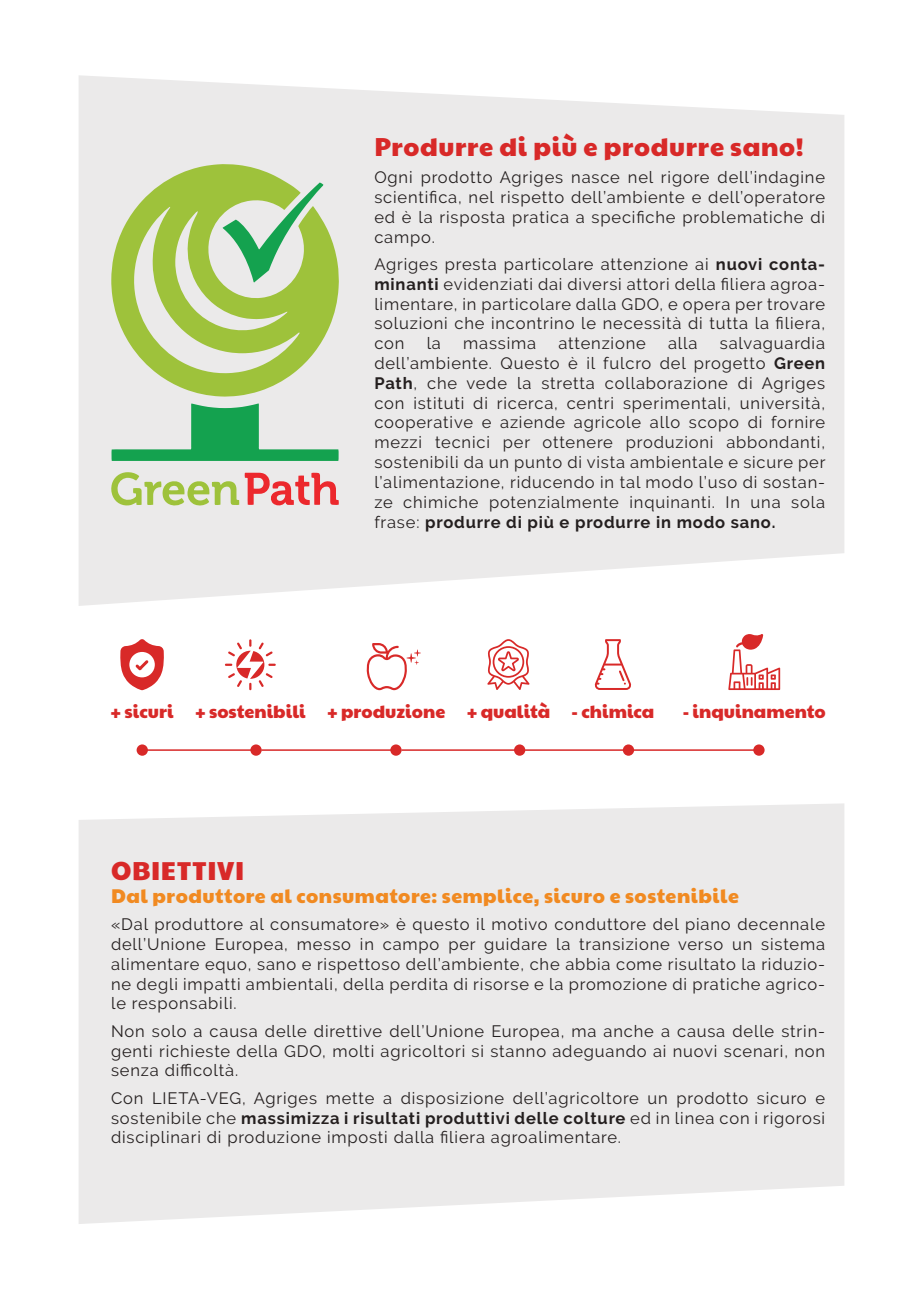
<style>
.page{position:relative;width:919px;height:1289px;background:#fff}
.page>*{position:absolute;margin:0;border:0;box-sizing:border-box;transform-origin:0 0}
.t1{font:25.5px "Paytone One";letter-spacing:.025em;color:#d82928}
.t2{font:19.5px "Paytone One";letter-spacing:.025em;color:#f18a21}
.t3{font:17.85px "Paytone One";color:#d82928}
.t4{font:16.5px/19.8px "Raleway";letter-spacing:.05em;color:#241f1f;text-align:justify}
.s1{font-weight:700}
</style>
<div class="page">
<svg style="left:79px;top:75px;width:765px;height:531px;background:#edecec"></svg>
<div style="left:79px;top:803px;width:765px;height:420px;background:#ebeaea"></div>
<svg style="left:111px;top:164px;width:228px;height:233px;background:#c1d48b"></svg>
<svg style="left:111px;top:403px;width:228px;height:58px;background:#90cba8"></svg>
<svg style="left:223px;top:182px;width:100px;height:100px;background:#a7cf94"></svg>
<svg style="left:111px;top:472px;width:228px;height:34px;background:#dabfa3"></svg>
<svg style="left:120px;top:639px;width:44px;height:51px"></svg>
<svg style="left:225px;top:639px;width:51px;height:51px"></svg>
<svg style="left:487px;top:639px;width:42px;height:51px"></svg>
<svg style="left:594px;top:639px;width:37px;height:51px"></svg>
<svg style="left:728px;top:634px;width:52px;height:56px"></svg>
<hr style="left:142px;top:749px;width:114px;height:1px;background:#d82928">
<div style="left:137px;top:744px;width:11px;height:11px;background:#d82928;border-radius:50%"></div>
<div style="left:250px;top:744px;width:12px;height:11px;background:#d82928;border-radius:50%"></div>
<hr style="left:262px;top:749px;width:134px;height:1px;background:#d82928">
<div style="left:390px;top:744px;width:11px;height:11px;background:#d82928;border-radius:50%"></div>
<hr style="left:402px;top:749px;width:118px;height:1px;background:#d82928">
<div style="left:514px;top:744px;width:11px;height:11px;background:#d82928;border-radius:50%"></div>
<hr style="left:525px;top:749px;width:103px;height:1px;background:#d82928">
<div style="left:622px;top:744px;width:12px;height:11px;background:#d82928;border-radius:50%"></div>
<hr style="left:633px;top:749px;width:126px;height:1px;background:#d82928">
<div style="left:753px;top:744px;width:11px;height:11px;background:#d82928;border-radius:50%"></div>
<svg style="left:366px;top:643px;width:55px;height:47px"></svg>
<h1 class="t1" style="left:374px;top:123px;width:431px">Produrre di più e produrre sano!</h1>
<p class="t4" style="left:374px;top:167px;width:452px">Ogni prodotto Agriges nasce nel rigore dell’indagine scientifica, nel rispetto dell’ambiente e dell’operatore ed è la risposta pratica a specifiche problematiche di campo.</p>
<p class="t4" style="left:374px;top:254px;width:452px">Agriges presta particolare attenzione ai <span class="s1">nuovi conta&shy;minanti</span> evidenziati dai diversi attori della filiera agroa&shy;limentare, in particolare dalla GDO, e opera per trovare soluzioni che incontrino le necessità di tutta la filiera, con</p>
<p class="t4" style="left:374px;top:333px;width:452px;text-indent:345px">salvaguardia dell’ambiente. Questo è il fulcro del progetto <span class="s1">Green Path</span>, che vede la stretta collaborazione di Agriges con istituti di ricerca, centri sperimentali, università, cooperative e aziende agricole allo scopo di fornire mezzi tecnici per ottenere produzioni abbondanti, sostenibili da un punto di vista ambientale e sicure per l’alimentazione, riducendo in tal modo l’uso di sostan&shy;ze chimiche potenzialmente inquinanti. In una sola frase: <span class="s1">produrre di più e produrre in modo sano.</span></p>
<p class="t4" style="left:426px;top:333px;width:16px">la</p>
<p class="t4" style="left:463px;top:333px;width:74px">massima</p>
<p class="t4" style="left:558px;top:333px;width:89px">attenzione</p>
<p class="t4" style="left:668px;top:333px;width:31px">alla</p>
<p class="t3" style="left:110px;top:695px;width:545px">+ sicuri + sostenibili + produzione + qualità - chimica</p>
<p class="t3" style="left:682px;top:695px;width:144px">- inquinamento</p>
<h1 class="t1" style="left:111px;top:847px;width:135px">OBIETTIVI</h1>
<p class="t2" style="left:111px;top:878px;width:629px">Dal produttore al consumatore: semplice, sicuro e sostenibile</p>
<p class="t4" style="left:111px;top:914px;width:715px">«Dal produttore al consumatore» è questo il motivo conduttore del piano decennale dell’Unione Europea, messo in campo per guidare la transizione verso un sistema alimentare equo, sano e rispettoso dell’ambiente, che abbia come risultato la riduzio&shy;ne degli impatti ambientali, della perdita di risorse e la promozione di pratiche agrico&shy;le responsabili.</p>
<p class="t4" style="left:111px;top:1021px;width:715px">Non solo a causa delle direttive dell’Unione Europea, ma anche a causa delle strin&shy;genti richieste della GDO, molti agricoltori si stanno adeguando ai nuovi scenari, non senza difficoltà.</p>
<p class="t4" style="left:111px;top:1087px;width:715px">Con LIETA-VEG, Agriges mette a disposizione dell’agricoltore un prodotto sicuro e sostenibile che <span class="s1">massimizza i risultati produttivi delle colture</span> ed in linea con i rigorosi disciplinari di produzione imposti dalla filiera agroalimentare.</p>
</div>
